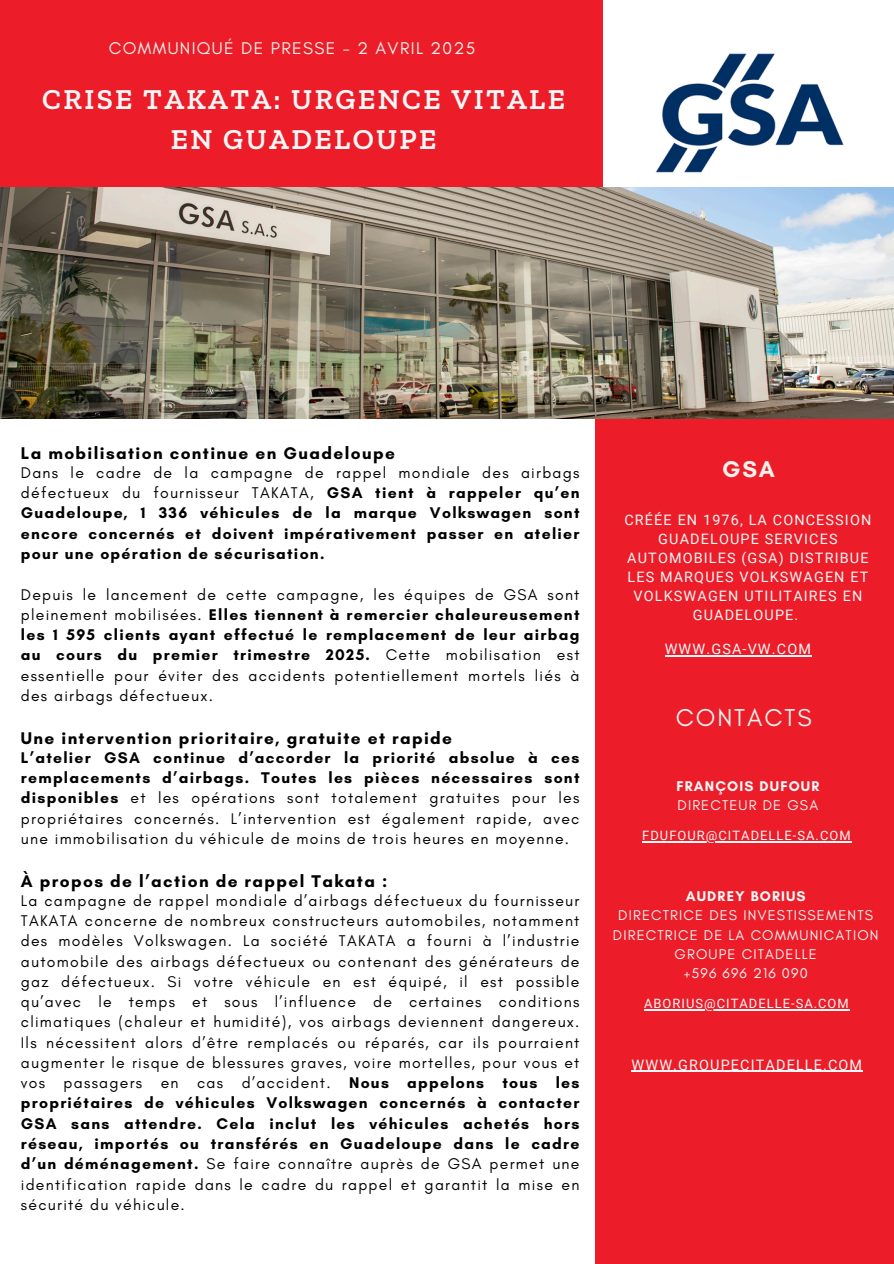
<style>
.page{position:relative;width:894px;height:1264px;background:#fff}
.page>*{position:absolute;margin:0;border:0;box-sizing:border-box;transform-origin:0 0}
.t1{font:600 29.4px/40.5px "Zilla Slab";letter-spacing:.08em;color:#f7f7f7;text-align:center}
.t2{font:24.9px "Glacial Indifference";letter-spacing:.08em;color:#f2f1ec}
.t3{font:700 23.25px "Glacial Indifference";color:#f2f1ec}
.t4{font:700 17.25px "Glacial Indifference";letter-spacing:.08em;color:#000}
.t5{font:17.25px "Glacial Indifference";letter-spacing:.08em;color:#f2f1ec}
.t6{font:15.75px/20.2px "Glacial Indifference";letter-spacing:.08em;color:#000;text-align:justify}
.t7{font:700 15.75px/20.2px "Glacial Indifference";letter-spacing:.08em;color:#000;text-align:justify}
.t8{font:14.4px/19.2px "Roboto";letter-spacing:.08em;color:#f7f7f7;text-align:center}
.t9{font:14.4px/19.2px "Glacial Indifference";letter-spacing:.08em;color:#f7f7f7;text-align:center}
.t10{font:700 14.4px/19.2px "Glacial Indifference";letter-spacing:.08em;color:#f7f7f7}
.t11{font:12.9px "Roboto";letter-spacing:.08em;color:#f7f7f7}
.s1{font-weight:400}
.s2{font-weight:700}
</style>
<div class="page">
<div style="left:595px;top:408px;width:298px;height:855px;background:#ec1d29"></div>
<div style="left:0;top:0;width:602px;height:253px;background:#ec1d29"></div>
<img style="left:605px;top:53px;width:285px;height:135px">
<img style="left:0;top:188px;width:893px;height:231px">
<hr style="left:631px;top:1070px;width:232px;height:1px;background:#f7f7f7">
<hr style="left:644px;top:1009px;width:205px;height:1px;background:#f7f7f7">
<hr style="left:642px;top:841px;width:209px;height:1px;background:#f7f7f7">
<hr style="left:664px;top:655px;width:47px;height:1px;background:#f7f7f7">
<hr style="left:711px;top:655px;width:100px;height:1px;background:#f7f7f7">
<h4 class="t5" style="left:109px;top:37px;width:368px">COMMUNIQUÉ DE PRESSE - 2 AVRIL 2025</h4>
<p class="t1" style="left:42px;top:78px;width:524px">CRISE TAKATA: URGENCE VITALE<br>EN GUADELOUPE</p>
<p class="t4" style="left:21px;top:442px;width:375px">La mobilisation continue en Guadeloupe</p>
<p class="t7" style="left:21px;top:462px;width:560px"><span class="s1">Dans le cadre de la campagne de rappel mondiale des airbags défectueux du fournisseur TAKATA,</span> GSA tient à rappeler qu’en Guadeloupe, 1 336 véhicules de la marque Volkswagen sont encore concernés et doivent impérativement passer en atelier pour une opération de sécurisation.</p>
<h6 class="t6" style="left:21px;top:584px;width:560px">Depuis le lancement de cette campagne, les équipes de GSA sont pleinement mobilisées. <span class="s2">Elles tiennent à remercier chaleureusement les 1 595 clients ayant effectué le remplacement de leur airbag au cours du premier trimestre 2025.</span> Cette mobilisation est essentielle pour éviter des accidents potentiellement mortels liés à des airbags défectueux.</h6>
<p class="t4" style="left:21px;top:727px;width:432px">Une intervention prioritaire, gratuite et rapide</p>
<p class="t6" style="left:21px;top:747px;width:560px"><span class="s2">L’atelier GSA continue d’accorder la priorité absolue à ces remplacements d’airbags. Toutes les pièces nécessaires sont disponibles</span> et les opérations sont totalement gratuites pour les propriétaires concernés. L’intervention est également rapide, avec une immobilisation du véhicule de moins de trois heures en moyenne.</p>
<h6 class="t4" style="left:21px;top:870px;width:368px">À propos de l’action de rappel Takata :</h6>
<h6 class="t6" style="left:21px;top:890px;width:560px">La campagne de rappel mondiale d’airbags défectueux du fournisseur TAKATA concerne de nombreux constructeurs automobiles, notamment des modèles Volkswagen. La société TAKATA a fourni à l’industrie automobile des airbags défectueux ou contenant des générateurs de gaz défectueux. Si votre véhicule en est équipé, il est possible qu’avec le temps et sous l’influence de certaines conditions climatiques (chaleur et humidité), vos airbags deviennent dangereux.<br>Ils nécessitent alors d’être remplacés ou réparés, car ils pourraient augmenter le risque de blessures graves, voire mortelles, pour vous et vos passagers en cas d’accident. <span class="s2">Nous appelons tous les propriétaires de véhicules Volkswagen concernés à contacter GSA sans attendre. Cela inclut les véhicules achetés hors réseau, importés ou transférés en Guadeloupe dans le cadre d’un déménagement.</span> Se faire connaître auprès de GSA permet une identification rapide dans le cadre du rappel et garantit la mise en sécurité du véhicule.</h6>
<h2 class="t3" style="left:722px;top:454px;width:54px">GSA</h2>
<p class="t8" style="left:624px;top:510px;width:248px">CRÉÉE EN 1976, LA CONCESSION<br>GUADELOUPE SERVICES<br>AUTOMOBILES (GSA) DISTRIBUE<br>LES MARQUES VOLKSWAGEN ET<br>VOLKSWAGEN UTILITAIRES EN<br>GUADELOUPE.</p>
<h6 class="t8" style="left:664px;top:639px;width:148px">WWW.GSA-VW.COM</h6>
<p class="t2" style="left:675px;top:702px;width:137px">CONTACTS</p>
<h6 class="t10" style="left:676px;top:776px;width:144px">FRANÇOIS DUFOUR<br><span class="s1">DIRECTEUR DE GSA</span></h6>
<h3 class="t11" style="left:642px;top:828px;width:210px">FDUFOUR@CITADELLE-SA.COM</h3>
<h1 class="t9" style="left:612px;top:886px;width:267px"><span class="s2">AUDREY BORIUS<br></span>DIRECTRICE DES INVESTISSEMENTS<br>DIRECTRICE DE LA COMMUNICATION<br>GROUPE CITADELLE<br>+596 696 216 090</h1>
<h6 class="t11" style="left:644px;top:996px;width:206px">ABORIUS@CITADELLE-SA.COM</h6>
<p class="t8" style="left:631px;top:1055px;width:232px">WWW.GROUPECITADELLE.COM</p>
</div>
